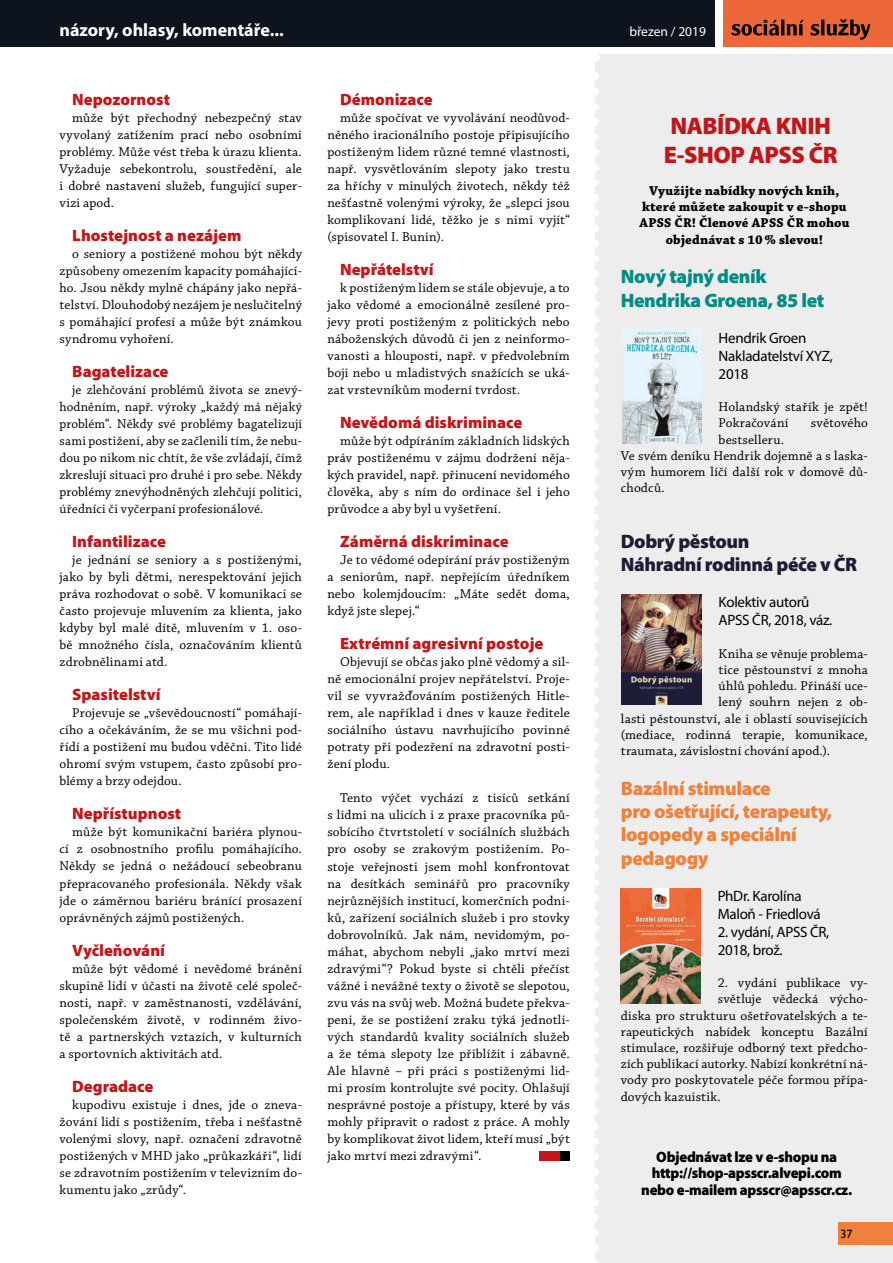
<style>
.page{position:relative;width:893px;height:1263px;background:#fff}
.page>*{position:absolute;margin:0;border:0;box-sizing:border-box;transform-origin:0 0}
.t1{font:900 24px/28.8px "Myriad Pro";letter-spacing:-.02em;color:#c1171b}
.t2{font:900 19.5px/23.4px "Myriad Pro";letter-spacing:-.02em;color:#ef813d}
.t3{font:900 19.5px/23.4px "Myriad Pro";letter-spacing:-.02em;color:#008c84}
.t4{font:900 19.5px/23.4px "Myriad Pro";letter-spacing:-.02em;color:#1c1c37}
.t5{font:700 18px "Myriad Pro";color:#fff}
.t6{font:900 16.5px "Myriad Pro";color:#c1171b}
.t7{font:15px/18px "Myriad Pro";letter-spacing:-.02em;color:#000}
.t8{font:900 15px/16.5px "Myriad Pro";letter-spacing:-.02em;color:#000;text-align:center}
.t9{font:13.5px/17px "Chaparral Pro";letter-spacing:.01em;color:#000;text-align:justify}
.t10{font:700 13.5px/16.2px "Chaparral Pro";letter-spacing:.015em;color:#000;text-align:center}
.t11{font:13.5px "Chaparral Pro";letter-spacing:.03em;color:#000}
.t12{font:13.5px "Myriad Pro";color:#fff}
.t13{font:12px "Gill Sans";color:#000}
</style>
<div class="page">
<div style="left:0;top:0;width:715px;height:47px;background:#0e141d"></div>
<div style="left:723px;top:0;width:170px;height:47px;background:#ec6839"></div>
<svg style="left:732px;top:19px;width:138px;height:21px"></svg>
<div style="left:595px;top:54px;width:298px;height:1209px;background:#ededed"></div>
<svg style="left:595px;top:54px;width:4px;height:1209px"></svg>
<img style="left:621px;top:889px;width:80px;height:114px">
<img style="left:622px;top:595px;width:80px;height:110px">
<img style="left:622px;top:329px;width:80px;height:114px">
<div style="left:838px;top:1222px;width:55px;height:23px;background:#ef813d"></div>
<div style="left:560px;top:1151px;width:10px;height:9px;background:#000"></div>
<div style="left:539px;top:1151px;width:20px;height:9px;background:#c1171b"></div>
<h3 class="t5" style="left:60px;top:18px;width:226px">názory, ohlasy, komentáře...</h3>
<p class="t6" style="left:72px;top:88px;width:99px">Nepozornost</p>
<p class="t9" style="left:60px;top:110px;width:244px;text-indent:13px">může být přechodný nebezpečný stav vyvolaný zatížením prací nebo osobními problémy. Může vést třeba k úrazu klienta.<br>Vyžaduje sebekontrolu, soustředění, ale i dobré nastavení služeb, fungující super&shy;vizi apod.</p>
<p class="t6" style="left:72px;top:225px;width:171px">Lhostejnost a nezájem</p>
<p class="t9" style="left:60px;top:246px;width:244px;text-indent:13px">o seniory a postižené mohou být někdy způsobeny omezením kapacity pomáhající&shy;ho. Jsou někdy mylně chápány jako nepřá&shy;telství. Dlouhodobý nezájem je neslučitelný s pomáhající profesí a může být známkou syndromu vyhoření.</p>
<p class="t6" style="left:72px;top:361px;width:98px">Bagatelizace</p>
<p class="t9" style="left:60px;top:382px;width:244px;text-indent:13px">je zlehčování problémů života se znevý&shy;hodněním, např. výroky „každý má nějaký problém“. Někdy své problémy bagatelizují sami postižení, aby se začlenili tím, že nebu&shy;dou po nikom nic chtít, že vše zvládají, čímž zkreslují situaci pro druhé i pro sebe. Někdy problémy znevýhodněných zlehčují politici, úředníci či vyčerpaní profesionálové.</p>
<p class="t6" style="left:72px;top:531px;width:95px">Infantilizace</p>
<p class="t9" style="left:60px;top:552px;width:244px;text-indent:13px">je jednání se seniory a s postiženými, jako by byli dětmi, nerespektování jejich práva rozhodovat o sobě. V komunikaci se často projevuje mluvením za klienta, jako kdyby byl malé dítě, mluvením v 1. oso&shy;bě množného čísla, označováním klientů zdrobnělinami atd.</p>
<p class="t6" style="left:72px;top:684px;width:90px">Spasitelství</p>
<p class="t9" style="left:60px;top:705px;width:244px;text-indent:13px">Projevuje se „vševědoucností“ pomáhají&shy;cího a očekáváním, že se mu všichni pod&shy;řídí a postižení mu budou vděčni. Tito lidé ohromí svým vstupem, často způsobí pro&shy;blémy a brzy odejdou.</p>
<p class="t6" style="left:72px;top:803px;width:110px">Nepřístupnost</p>
<p class="t9" style="left:60px;top:824px;width:244px;text-indent:13px">může být komunikační bariéra plynou&shy;cí z osobnostního profilu pomáhajícího.<br>Někdy se jedná o nežádoucí sebeobranu přepracovaného profesionála. Někdy však jde o záměrnou bariéru bránící prosazení oprávněných zájmů postižených.</p>
<p class="t6" style="left:72px;top:939px;width:94px">Vyčleňování</p>
<p class="t9" style="left:60px;top:960px;width:244px;text-indent:13px">může být vědomé i nevědomé bránění skupině lidí v účasti na životě celé společ&shy;nosti, např. v zaměstnanosti, vzdělávání, společenském životě, v rodinném živo&shy;tě a partnerských vztazích, v kulturních a sportovních aktivitách atd.</p>
<p class="t6" style="left:72px;top:1075px;width:83px">Degradace</p>
<p class="t9" style="left:60px;top:1096px;width:244px;text-indent:13px">kupodivu existuje i dnes, jde o zneva&shy;žování lidí s postižením, třeba i nešťastně volenými slovy, např. označení zdravotně postižených v MHD jako „průkazkáři“, lidí se zdravotním postižením v televizním do&shy;kumentu jako „zrůdy“.</p>
<p class="t6" style="left:340px;top:88px;width:94px">Démonizace</p>
<p class="t9" style="left:327px;top:110px;width:244px;text-indent:13px">může spočívat ve vyvolávání neodůvod&shy;něného iracionálního postoje připisujícího postiženým lidem různé temné vlastnosti, např. vysvětlováním slepoty jako trestu za hříchy v minulých životech, někdy též nešťastně volenými výroky, že „slepci jsou komplikovaní lidé, těžko je s nimi vyjít“ (spisovatel I. Bunin).</p>
<p class="t6" style="left:340px;top:259px;width:95px">Nepřátelství</p>
<p class="t9" style="left:327px;top:280px;width:244px;text-indent:13px">k postiženým lidem se stále objevuje, a to jako vědomé a emocionálně zesílené pro&shy;jevy proti postiženým z politických nebo náboženských důvodů či jen z neinformo&shy;vanosti a hlouposti, např. v předvolebním boji nebo u mladistvých snažících se uká&shy;zat vrstevníkům moderní tvrdost.</p>
<p class="t6" style="left:340px;top:412px;width:184px">Nevědomá diskriminace</p>
<p class="t9" style="left:327px;top:433px;width:244px;text-indent:13px">může být odpíráním základních lidských práv postiženému v zájmu dodržení něja&shy;kých pravidel, např. přinucení nevidomého člověka, aby s ním do ordinace šel i jeho průvodce a aby byl u vyšetření.</p>
<p class="t6" style="left:340px;top:531px;width:170px">Záměrná diskriminace</p>
<p class="t9" style="left:327px;top:552px;width:244px;text-indent:13px">Je to vědomé odepírání práv postiženým a seniorům, např. nepřejícím úředníkem nebo kolemjdoucím: „Máte sedět doma, když jste slepej.“</p>
<p class="t6" style="left:340px;top:633px;width:205px">Extrémní agresivní postoje</p>
<p class="t9" style="left:327px;top:654px;width:244px;text-indent:13px">Objevují se občas jako plně vědomý a sil&shy;ně emocionální projev nepřátelství. Proje&shy;vil se vyvražďováním postižených Hitle&shy;rem, ale například i dnes v kauze ředitele sociálního ústavu navrhujícího povinné potraty při podezření na zdravotní posti&shy;žení plodu.</p>
<p class="t9" style="left:327px;top:790px;width:244px;text-indent:13px">Tento výčet vychází z tisíců setkání s lidmi na ulicích i z praxe pracovníka pů&shy;sobícího čtvrtstoletí v sociálních službách pro osoby se zrakovým postižením. Po&shy;stoje veřejnosti jsem mohl konfrontovat na desítkách seminářů pro pracovníky nejrůznějších institucí, komerčních podni&shy;ků, zařízení sociálních služeb i pro stovky dobrovolníků. Jak nám, nevidomým, po&shy;máhat, abychom nebyli „jako mrtví mezi zdravými“? Pokud byste si chtěli přečíst vážné i nevážné texty o životě se slepotou, zvu vás na svůj web. Možná budete překva&shy;peni, že se postižení zraku týká jednotli&shy;vých standardů kvality sociálních služeb a že téma slepoty lze přiblížit i zábavně.<br>Ale hlavně – při práci s postiženými lid&shy;mi prosím kontrolujte své pocity. Ohlašují nesprávné postoje a přístupy, které by vás mohly připravit o radost z práce. A mohly by komplikovat život lidem, kteří musí „být jako mrtví mezi zdravými“.</p>
<p class="t12" style="left:629px;top:23px;width:78px">březen / 2019</p>
<h1 class="t1" style="left:664px;top:110px;width:175px">NABÍDKA KNIH<br>E-SHOP APSS ČR</h1>
<p class="t10" style="left:639px;top:183px;width:211px">Využijte nabídky nových knih, které můžete zakoupit v e-shopu<br>APSS ČR! Členové APSS ČR mohou objednávat s 10% slevou!</p>
<h2 class="t3" style="left:621px;top:264px;width:205px">Nový tajný deník<br>Hendrika Groena, 85 let</h2>
<p class="t7" style="left:719px;top:328px;width:116px">Hendrik Groen<br>Nakladatelství XYZ,<br>2018</p>
<p class="t9" style="left:719px;top:399px;width:151px;line-height:16.2px">Holandský stařík je zpět!<br>Pokračování</p>
<p class="t9" style="left:811px;top:415px;width:59px">světového</p>
<p class="t9" style="left:621px;top:432px;width:249px;line-height:16.2px;text-align:left;text-indent:98px">bestselleru.<br>Ve svém deníku Hendrik dojemně a s laska&shy;vým humorem líčí další rok v domově dů&shy;chodců.</p>
<h2 class="t4" style="left:621px;top:529px;width:238px">Dobrý pěstoun<br>Náhradní rodinná péče v ČR</h2>
<p class="t7" style="left:719px;top:593px;width:115px">Kolektiv autorů<br>APSS ČR, 2018, váz.</p>
<p class="t9" style="left:719px;top:645px;width:151px">Kniha se věnuje problema-</p>
<p class="t9" style="left:719px;top:662px;width:151px">tice pěstounství z mnoha</p>
<p class="t9" style="left:719px;top:678px;width:151px">úhlů pohledu. Přináší uce-</p>
<p class="t9" style="left:719px;top:694px;width:151px">lený souhrn nejen z ob-</p>
<p class="t9" style="left:621px;top:710px;width:249px">lasti pěstounství, ale i oblastí souvisejících</p>
<p class="t9" style="left:621px;top:726px;width:249px">(mediace, rodinná terapie, komunikace,</p>
<p class="t9" style="left:621px;top:743px;width:211px">traumata, závislostní chování apod.).</p>
<h2 class="t2" style="left:621px;top:775px;width:213px">Bazální stimulace<br>pro ošetřující, terapeuty, logopedy a speciální pedagogy</h2>
<p class="t7" style="left:718px;top:886px;width:105px">PhDr. Karolína<br>Maloň - Friedlová</p>
<p class="t7" style="left:718px;top:922px;width:113px">2. vydání, APSS ČR,<br>2018, brož.</p>
<p class="t9" style="left:718px;top:975px;width:152px">2. vydání publikace vy-</p>
<p class="t9" style="left:718px;top:991px;width:152px">světluje vědecká výcho-</p>
<p class="t9" style="left:621px;top:1007px;width:249px">diska pro strukturu ošetřovatelských a te-</p>
<p class="t9" style="left:621px;top:1023px;width:249px">rapeutických nabídek konceptu Bazální</p>
<p class="t9" style="left:621px;top:1040px;width:249px">stimulace, rozšiřuje odborný text předcho-</p>
<p class="t9" style="left:621px;top:1056px;width:249px">zích publikací autorky. Nabízí konkrétní ná-</p>
<p class="t9" style="left:621px;top:1072px;width:249px">vody pro poskytovatele péče formou přípa-</p>
<p class="t11" style="left:621px;top:1089px;width:101px">dových kazuistik.</p>
<p class="t8" style="left:641px;top:1148px;width:212px">Objednávat lze v e-shopu na http://shop-apsscr.alvepi.com nebo e-mailem apsscr@apsscr.cz.</p>
<p class="t13" style="left:841px;top:1227px;width:13px">37</p>
</div>
